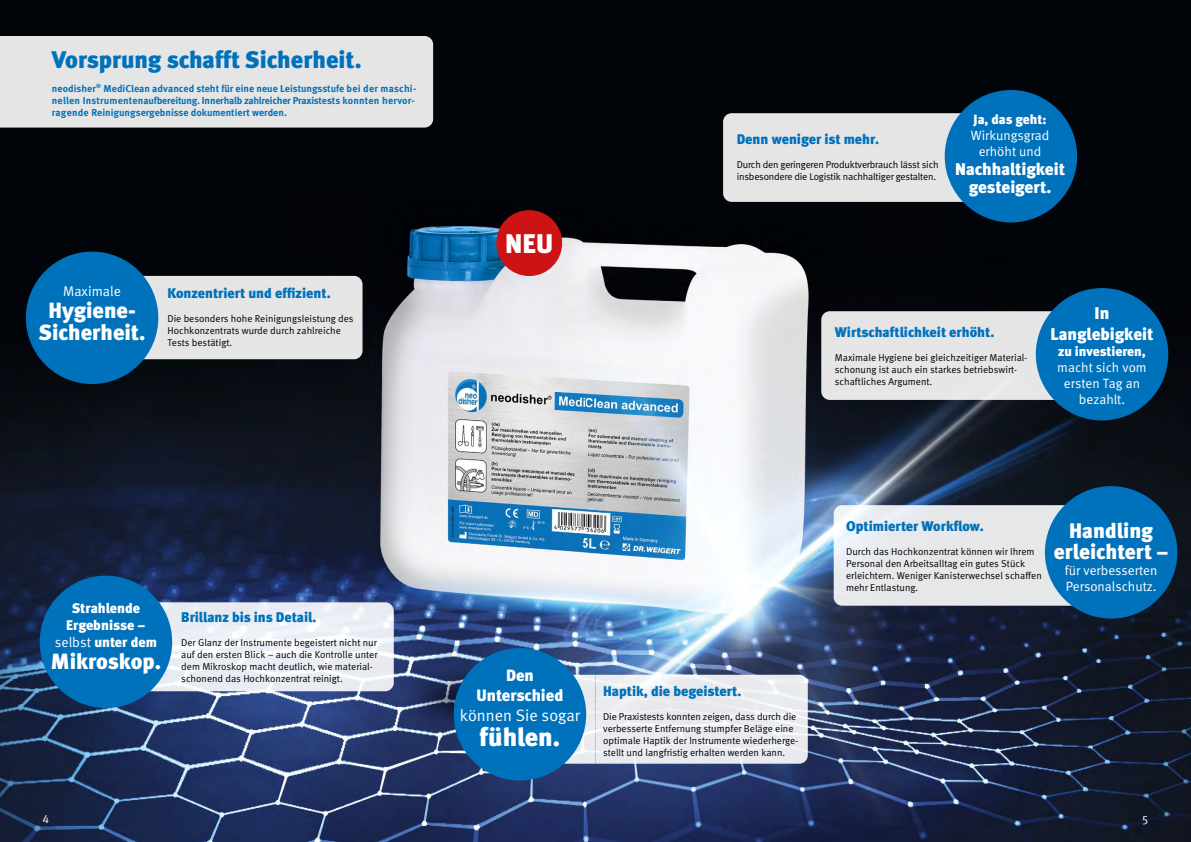
<style>
.page{position:relative;width:1191px;height:842px;background:#fff}
.page>*{position:absolute;margin:0;border:0;box-sizing:border-box;transform-origin:0 0}
.t1{font:900 27px "Meta";color:#fff}
.t2{font:25.7px "Meta Black LF";color:#fff}
.t3{font:24px "Meta Black LF";color:#0071bb}
.t4{font:22px/22px "Meta Black LF";color:#fff;text-align:center}
.t5{font:21.1px/21.1px "Meta Black LF";color:#fff;text-align:center}
.t6{font:900 17px/20.4px "Meta";letter-spacing:-.005em;color:#fff;text-align:center}
.t7{font:16.4px/19.7px "Meta Black LF";color:#fff;text-align:center}
.t8{font:16.4px "Meta Normal LF";color:#fff}
.t9{font:14px "Meta Black LF";color:#0071bb}
.t10{font:14px/16.8px "Meta Black LF";color:#fff;text-align:center}
.t11{font:900 14px "Meta";color:#fff}
.t12{font:14px "Meta Normal LF";color:#fff}
.t13{font:13.4px/16.1px "Meta Normal LF";color:#fff;text-align:center}
.t14{font:900 13.4px "Meta";letter-spacing:-.005em;color:#fff}
.t15{font:12px "Meta Normal LF";color:#fff}
.t16{font:10px/12px "Meta Normal LF";color:#000}
.t17{font:700 10px/12px "Meta OT";color:#0071bb}
.t18{font:10px/12px "Meta Normal LF";letter-spacing:-.02em;color:#000}
.s1{font-family:"Meta Normal LF";font-weight:400}
</style>
<div class="page">
<img style="left:0;top:0;width:587px;height:842px">
<img style="left:587px;top:0;width:604px;height:842px">
<svg style="left:106px;top:602px;width:288px;height:89px;fill:#eaedf4"></svg>
<div style="left:40px;top:576px;width:132px;height:132px;background:#0071bb;border-radius:50%"></div>
<div style="left:92px;top:276px;width:270px;height:83px;background:#e5e5e6;border-radius:9px"></div>
<div style="left:26px;top:252px;width:132px;height:132px;background:#0071bb;border-radius:50%"></div>
<div style="left:0;top:36px;width:433px;height:92px;background:#e5e5e5"></div>
<div style="left:496px;top:210px;width:66px;height:66px;background:#cd1316;border-radius:50%"></div>
<div style="left:454px;top:648px;width:132px;height:132px;background:#0071bb;border-radius:50%"></div>
<svg style="left:564px;top:675px;width:244px;height:89px"></svg>
<div style="left:821px;top:311px;width:288px;height:89px;background:#e5e6e6;border-radius:9px"></div>
<div style="left:1035px;top:288px;width:133px;height:132px;background:#0071bb;border-radius:50%"></div>
<div style="left:723px;top:113px;width:288px;height:89px;background:#e5e5e5;border-radius:9px"></div>
<div style="left:944px;top:90px;width:133px;height:132px;background:#0071bb;border-radius:50%"></div>
<svg style="left:833px;top:505px;width:278px;height:101px;background:#e6e7ea"></svg>
<div style="left:1045px;top:486px;width:132px;height:133px;background:#0071bb;border-radius:50%"></div>
<h3 class="t3" style="left:52px;top:45px;width:311px">Vorsprung schafft Sicherheit.</h3>
<p class="t17" style="left:52px;top:82px;width:366px">neodisher<sup>®</sup> MediClean advanced steht für eine neue Leistungsstufe bei der maschi&shy;nellen Instrumentenaufbereitung. Innerhalb zahlreicher Praxistests konnten hervor&shy;ragende Reinigungsergebnisse dokumentiert werden.</p>
<h3 class="t12" style="left:63px;top:283px;width:59px">Maximale</h3>
<h3 class="t4" style="left:39px;top:299px;width:108px">Hygiene-<br>Sicherheit.</h3>
<h3 class="t9" style="left:167px;top:285px;width:165px">Konzentriert und effizient.</h3>
<p class="t16" style="left:167px;top:312px;width:188px">Die besonders hohe Reinigungsleistung des<br>Hochkonzentrats wurde durch zahlreiche<br>Tests bestätigt.</p>
<h1 class="t1" style="left:505px;top:228px;width:49px">NEU</h1>
<h3 class="t9" style="left:736px;top:131px;width:144px">Denn weniger ist mehr.</h3>
<p class="t18" style="left:736px;top:158px;width:203px">Durch den geringeren Produktverbrauch lässt sich insbesondere die Logistik nachhaltiger gestalten.</p>
<h3 class="t14" style="left:973px;top:111px;width:74px">Ja, das geht:</h3>
<h3 class="t13" style="left:970px;top:127px;width:80px">Wirkungsgrad erhöht und</h3>
<h3 class="t6" style="left:955px;top:160px;width:111px;line-height:18px">Nachhaltigkeit gesteigert.</h3>
<h3 class="t9" style="left:835px;top:324px;width:161px">Wirtschaftlichkeit erhöht.</h3>
<p class="t16" style="left:835px;top:352px;width:194px">Maximale Hygiene bei gleichzeitiger Material&shy;schonung ist auch ein starkes betriebswirt&shy;schaftliches Argument.</p>
<h3 class="t6" style="left:1050px;top:303px;width:104px">In<br>Langlebigkeit</h3>
<h3 class="t14" style="left:1058px;top:343px;width:89px">zu investieren,</h3>
<h3 class="t13" style="left:1057px;top:359px;width:91px">macht sich vom ersten Tag an bezahlt.</h3>
<h3 class="t10" style="left:66px;top:600px;width:81px">Strahlende<br>Ergebnisse –</h3>
<h3 class="t11" style="left:55px;top:633px;width:103px"><span class="s1">selbst</span> unter dem</h3>
<h3 class="t4" style="left:51px;top:650px;width:111px">Mikroskop.</h3>
<h3 class="t9" style="left:181px;top:608px;width:137px">Brillanz bis ins Detail.</h3>
<p class="t16" style="left:181px;top:636px;width:198px">Der Glanz der Instrumente begeistert nicht nur auf den ersten Blick – auch die Kontrolle unter dem Mikroskop macht deutlich, wie material&shy;schonend das Hochkonzentrat reinigt.</p>
<h3 class="t7" style="left:476px;top:666px;width:88px">Den<br>Unterschied</h3>
<h3 class="t8" style="left:460px;top:705px;width:122px">können Sie sogar</h3>
<h2 class="t2" style="left:479px;top:722px;width:82px">fühlen.</h2>
<h3 class="t9" style="left:603px;top:683px;width:140px">Haptik, die begeistert.</h3>
<p class="t16" style="left:603px;top:710px;width:197px">Die Praxistests konnten zeigen, dass durch die verbesserte Entfernung stumpfer Beläge eine optimale Haptik der Instrumente wiederherge&shy;stellt und langfristig erhalten werden kann.</p>
<h3 class="t9" style="left:846px;top:518px;width:139px">Optimierter Workflow.</h3>
<p class="t16" style="left:846px;top:546px;width:197px">Durch das Hochkonzentrat können wir Ihrem Personal den Arbeitsalltag ein gutes Stück erleichtern. Weniger Kanisterwechsel schaffen mehr Entlastung.</p>
<h3 class="t5" style="left:1053px;top:520px;width:116px">Handling erleichtert –</h3>
<h3 class="t13" style="left:1065px;top:562px;width:94px;text-align:left">für verbesserten<br>Personalschutz.</h3>
<p class="t15" style="left:43px;top:812px;width:8px">4</p>
<p class="t15" style="left:1141px;top:813px;width:8px">5</p>
</div>
